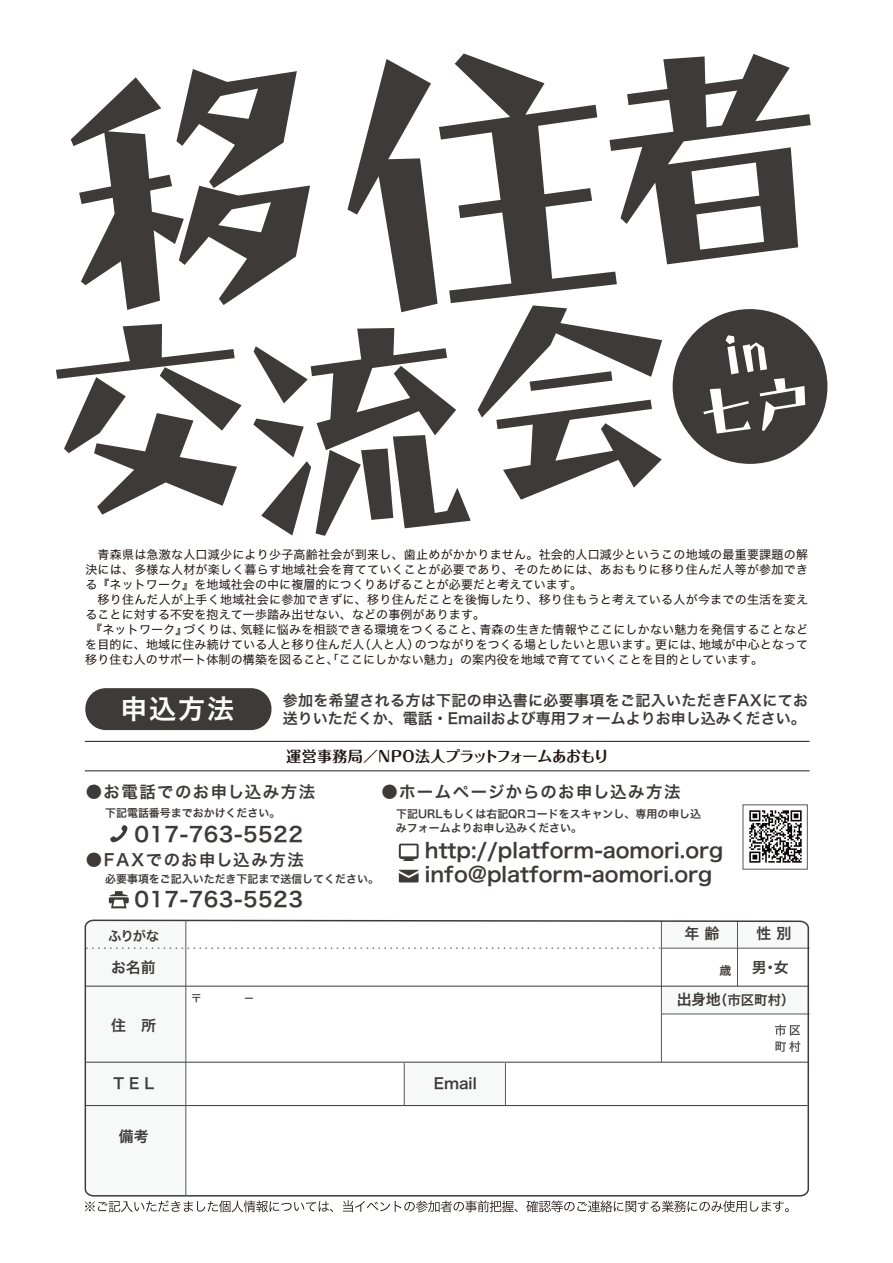
<style>
.page{position:relative;width:893px;height:1263px;background:#fff}
.page>*{position:absolute;margin:0;border:0;box-sizing:border-box;transform-origin:0 0}
.t1{font:27px "Hira Kaku Std N W6";color:#fff}
.t2{font:20.55px/24.2px "Hira Kaku Std N W6";color:#3e3a39}
.t3{font:20.55px "Hira Kaku Std N W6";letter-spacing:.025em;color:#3e3a39}
.t4{font:16.5px "Hira Kaku Std N W6";letter-spacing:.095em;color:#3e3a39}
.t5{font:15px "Hira Kaku Std N W6";color:#3e3a39}
.t6{font:15px "Hira Kaku Std N W6";letter-spacing:.02em;color:#3e3a39}
.t7{font:700 15px "Maru Fo Pro";letter-spacing:-.025em;color:#221815}
.t8{font:13.5px "Hira Kaku Std N W6";letter-spacing:-.01em;color:#3e3a39}
.t9{font:12px "Hira Kaku Std N W4";letter-spacing:.015em;color:#221815}
.t10{font:12px "Hira Kaku Std N W6";color:#3e3a39}
.t11{font:10.95px/13.5px "Hira Kaku Std N W6";color:#3e3a39}
.s1{font-size:15px}
</style>
<div class="page">
<svg style="left:110px;top:825px;width:18px;height:18px"></svg>
<svg style="left:109px;top:891px;width:20px;height:17px"></svg>
<svg style="left:399px;top:844px;width:20px;height:17px"></svg>
<img style="left:749px;top:810px;width:53px;height:53px">
<div style="left:743px;top:804px;width:65px;height:65px;border:1px solid #595757"></div>
<svg style="left:398px;top:870px;width:21px;height:12px"></svg>
<div style="left:85px;top:688px;width:186px;height:42px;background:#3e3a39;border-radius:20px"></div>
<svg style="left:85px;top:920px;width:725px;height:292px"></svg>
<svg style="left:71px;top:69px;width:239px;height:241px"></svg>
<svg style="left:347px;top:53px;width:270px;height:259px"></svg>
<svg style="left:609px;top:54px;width:202px;height:210px"></svg>
<svg style="left:56px;top:324px;width:186px;height:191px"></svg>
<svg style="left:253px;top:328px;width:218px;height:208px"></svg>
<svg style="left:478px;top:305px;width:184px;height:195px"></svg>
<svg style="left:673px;top:309px;width:154px;height:155px"></svg>
<hr style="left:85px;top:741px;width:725px;height:1px;background:#221815">
<hr style="left:85px;top:770px;width:725px;height:1px;background:#221815">
<hr style="left:404px;top:1063px;width:1px;height:42px;background:#595757">
<hr style="left:505px;top:1063px;width:1px;height:42px;background:#595757">
<p class="t9" style="left:85px;top:546px;width:724px">　青森県は急激な人口減少により少子高齢社会が到来し、歯止めがかかりません。社会的人口減少というこの地域の最重要課題の解</p>
<p class="t9" style="left:85px;top:561px;width:724px">決には、多様な人材が楽しく暮らす地域社会を育てていくことが必要であり、そのためには、あおもりに移り住んだ人等が参加でき</p>
<p class="t9" style="left:85px;top:576px;width:498px">る『ネットワーク』を地域社会の中に複層的につくりあげることが必要だと考えています。</p>
<p class="t9" style="left:85px;top:591px;width:724px">　移り住んだ人が上手く地域社会に参加できずに、移り住んだことを後悔したり、移り住もうと考えている人が今までの生活を変え</p>
<p class="t9" style="left:85px;top:606px;width:401px">ることに対する不安を抱えて一歩踏み出せない、などの事例があります。</p>
<p class="t9" style="left:90px;top:621px;width:719px">『ネットワーク』づくりは、気軽に悩みを相談できる環境をつくること、青森の生きた情報やここにしかない魅力を発信することなど</p>
<p class="t9" style="left:85px;top:636px;width:724px">を目的に、地域に住み続けている人と移り住んだ人（人と人）のつながりをつくる場としたいと思います。更には、地域が中心となって</p>
<p class="t9" style="left:85px;top:651px;width:679px">移り住む人のサポート体制の構築を図ること、「ここにしかない魅力」の案内役を地域で育てていくことを目的としています。</p>
<h1 class="t1" style="left:120px;top:688px;width:115px">申込方法</h1>
<p class="t6" style="left:283px;top:689px;width:527px">参加を希望される方は下記の申込書に必要事項をご記入いただきFAXにてお</p>
<p class="t5" style="left:283px;top:707px;width:525px">送りいただくか、電話・Emailおよび専用フォームよりお申し込みください。</p>
<p class="t7" style="left:286px;top:744px;width:324px">運営事務局／NPO法人プラットフォームあおもり</p>
<h3 class="t4" style="left:86px;top:779px;width:231px">●お電話でのお申し込み方法</h3>
<h2 class="t3" style="left:134px;top:819px;width:170px">017-763-5522</h2>
<p class="t11" style="left:105px;top:806px;width:177px">下記電話番号までおかけください。</p>
<h3 class="t4" style="left:86px;top:847px;width:220px">●FAXでのお申し込み方法</h3>
<p class="t11" style="left:105px;top:872px;width:275px">必要事項をご記入いただき下記まで送信してください。</p>
<h2 class="t3" style="left:134px;top:884px;width:170px">017-763-5523</h2>
<p class="t8" style="left:108px;top:925px;width:53px">ふりがな</p>
<h3 class="t4" style="left:381px;top:779px;width:301px">●ホームページからのお申し込み方法</h3>
<p class="t11" style="left:396px;top:808px;width:307px">下記URLもしくは右記QRコードをスキャンし、専用の申し込みフォームよりお申し込みください。</p>
<h2 class="t2" style="left:425px;top:839px;width:300px">http://platform-aomori.org info@platform-aomori.org</h2>
<p class="t5" style="left:684px;top:922px;width:36px">年 齢</p>
<p class="t5" style="left:111px;top:956px;width:46px">お名前</p>
<p class="t10" style="left:719px;top:961px;width:13px">歳</p>
<p class="t5" style="left:756px;top:922px;width:36px">性 別</p>
<p class="t5" style="left:752px;top:956px;width:39px">男・女</p>
<p class="t5" style="left:111px;top:1014px;width:46px">住　所</p>
<p class="t5" style="left:114px;top:1071px;width:42px">T E L</p>
<p class="t5" style="left:434px;top:1071px;width:44px">Email</p>
<p class="t5" style="left:119px;top:1125px;width:31px">備考</p>
<p class="t8" style="left:677px;top:989px;width:119px"><span class="s1">出身地</span>（市区町村）</p>
</div>
